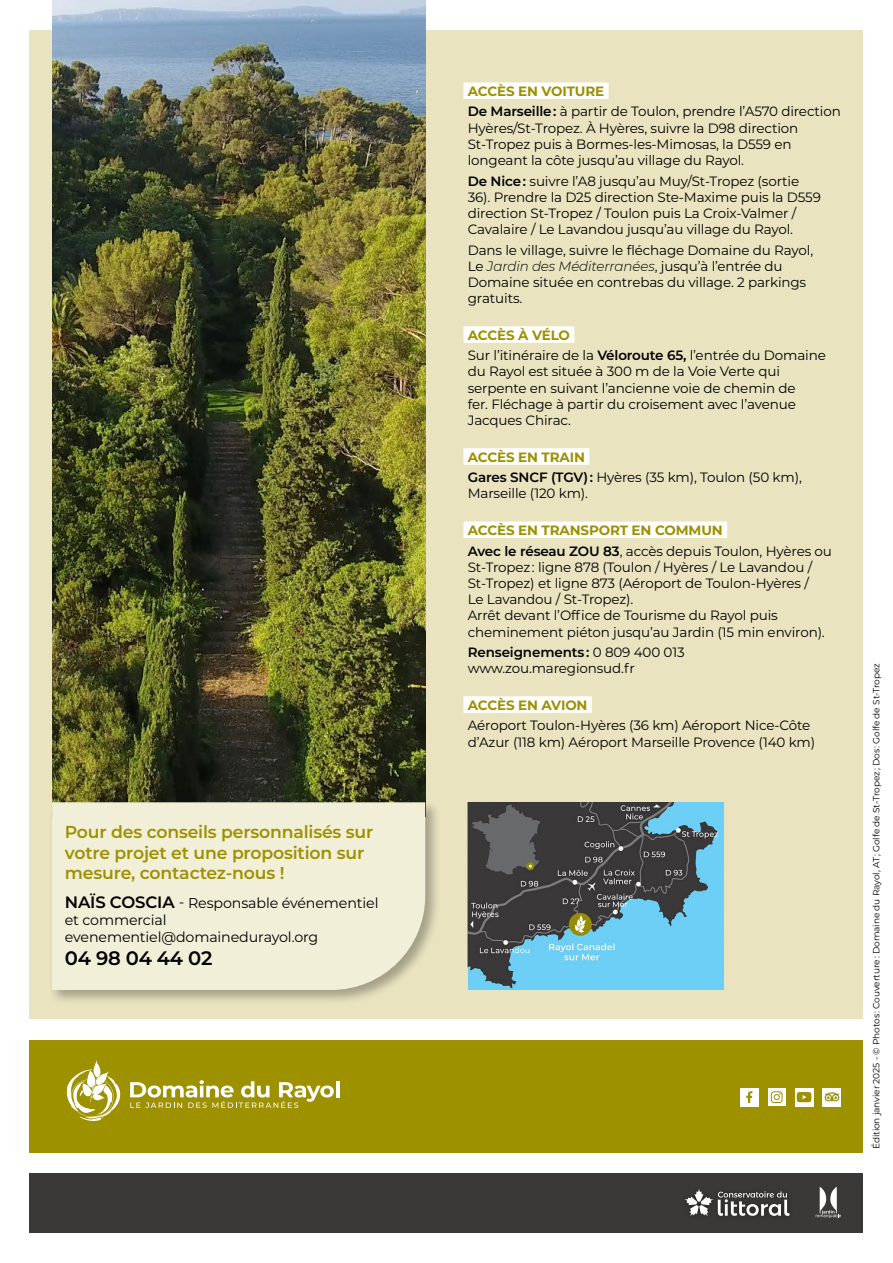
<style>
.page{position:relative;width:893px;height:1263px;background:#fff}
.page>*{position:absolute;margin:0;border:0;box-sizing:border-box;transform-origin:0 0}
.t1{font:600 19.5px "Montserrat";letter-spacing:-.01em;color:#000}
.t2{font:600 17.25px/20.7px "Montserrat";letter-spacing:-.01em;color:#9d9100}
.t3{font:14.25px/17.1px "Montserrat";letter-spacing:-.01em;color:#000}
.t4{font:13.5px/16.2px "Montserrat";letter-spacing:-.01em;color:#000}
.t5{font:700 13.5px "Montserrat";letter-spacing:-.01em;color:#9d9100}
.t6{font:9px "Montserrat";letter-spacing:-.01em;color:#000}
.s1{font-weight:600;font-size:16.5px}
.s2{font-weight:700;color:#9d9100}
.s3{font-weight:600}
.s4{font-weight:300;font-style:italic}
</style>
<div class="page">
<div style="left:30px;top:30px;width:833px;height:988px;background:#e9e3c0"></div>
<div style="left:30px;top:1040px;width:833px;height:112px;background:#9d9100"></div>
<div style="left:30px;top:1174px;width:833px;height:59px;background:#3a3938"></div>
<svg style="left:684px;top:1189px;width:106px;height:27px"></svg>
<svg style="left:816px;top:1187px;width:25px;height:31px"></svg>
<hr style="left:336px;top:1081px;width:3px;height:16px;background:#fff">
<svg style="left:130px;top:1080px;width:204px;height:28px"></svg>
<svg style="left:66px;top:1060px;width:55px;height:61px"></svg>
<svg style="left:740px;top:1088px;width:18px;height:18px"></svg>
<div style="left:768px;top:1088px;width:18px;height:18px;background:#fff"></div>
<svg style="left:771px;top:1091px;width:12px;height:12px"></svg>
<img style="left:795px;top:1088px;width:18px;height:18px">
<img style="left:823px;top:1088px;width:18px;height:18px">
<img style="left:52px;top:0;width:373px;height:799px">
<div style="left:49px;top:799px;width:392px;height:206px;background:#000;opacity:.3"></div>
<div style="left:52px;top:802px;width:373px;height:188px;background:#f2efd9"></div>
<div style="left:463px;top:82px;width:146px;height:17px;background:#fff"></div>
<div style="left:463px;top:326px;width:111px;height:17px;background:#fff"></div>
<div style="left:463px;top:448px;width:126px;height:17px;background:#fff"></div>
<div style="left:463px;top:521px;width:264px;height:17px;background:#fff"></div>
<div style="left:463px;top:696px;width:129px;height:17px;background:#fff"></div>
<img style="left:468px;top:802px;width:255px;height:188px">
<p class="t2" style="left:65px;top:821px;width:310px">Pour des conseils personnalisés sur votre projet et une proposition sur mesure, contactez-nous !</p>
<p class="t3" style="left:65px;top:893px;width:315px"><span class="s1">NAÏS COSCIA</span> - Responsable événementiel et commercial evenementiel@domainedurayol.org</p>
<h1 class="t1" style="left:65px;top:944px;width:149px">04 98 04 44 02</h1>
<p class="t4" style="left:468px;top:81px;width:375px;line-height:20.4px"><span class="s2">ACCÈS EN VOITURE<br></span><span class="s3">De Marseille :</span> à partir de Toulon, prendre l’A570 direction</p>
<p class="t4" style="left:468px;top:119px;width:332px">Hyères/St-Tropez. À Hyères, suivre la D98 direction<br>St-Tropez puis à Bormes-les-Mimosas, la D559 en longeant la côte jusqu’au village du Rayol.</p>
<p class="t4" style="left:468px;top:172px;width:355px"><span class="s3">De Nice :</span> suivre l’A8 jusqu’au Muy/St-Tropez (sortie 36). Prendre la D25 direction Ste-Maxime puis la D559 direction St-Tropez / Toulon puis La Croix-Valmer / Cavalaire / Le Lavandou jusqu’au village du Rayol.</p>
<p class="t4" style="left:468px;top:241px;width:347px">Dans le village, suivre le fléchage Domaine du Rayol, Le <span class="s4">Jardin des Méditerranées</span>, jusqu’à l’entrée du Domaine située en contrebas du village. 2 parkings gratuits.</p>
<p class="t4" style="left:468px;top:324px;width:360px;line-height:20.4px"><span class="s2">ACCÈS À VÉLO<br></span>Sur l’itinéraire de la <span class="s3">Véloroute 65,</span> l’entrée du Domaine</p>
<p class="t4" style="left:468px;top:363px;width:330px">du Rayol est située à 300 m de la Voie Verte qui serpente en suivant l’ancienne voie de chemin de fer. Fléchage à partir du croisement avec l’avenue Jacques Chirac.</p>
<p class="t4" style="left:468px;top:446px;width:336px;line-height:20.4px"><span class="s2">ACCÈS EN TRAIN<br></span><span class="s3">Gares SNCF (TGV) :</span> Hyères (35 km), Toulon (50 km),</p>
<p class="t4" style="left:468px;top:485px;width:122px">Marseille (120 km).</p>
<p class="t4" style="left:468px;top:520px;width:366px;line-height:20.4px"><span class="s2">ACCÈS EN TRANSPORT EN COMMUN<br></span><span class="s3">Avec le réseau ZOU 83</span>, accès depuis Toulon, Hyères ou</p>
<p class="t4" style="left:468px;top:558px;width:359px">St-Tropez : ligne 878 (Toulon / Hyères / Le Lavandou / St-Tropez) et ligne 873 (Aéroport de Toulon-Hyères / Le Lavandou / St-Tropez).<br>Arrêt devant l’Office de Tourisme du Rayol puis cheminement piéton jusqu’au Jardin (15 min environ).</p>
<p class="t4" style="left:468px;top:644px;width:218px"><span class="s3">Renseignements :</span> 0 809 400 013 www.zou.maregionsud.fr</p>
<p class="t5" style="left:468px;top:695px;width:121px">ACCÈS EN AVION</p>
<p class="t4" style="left:468px;top:717px;width:349px">Aéroport Toulon-Hyères (36 km) Aéroport Nice-Côte d’Azur (118 km) Aéroport Marseille Provence (140 km)</p>
<p class="t6" style="left:870px;top:1149px;width:488px;rotate:-90deg">Édition janvier 2025 - © Photos : Couverture : Domaine du Rayol, AT ; Golfe de St-Tropez ; Dos : Golfe de St-Tropez</p>
</div>
